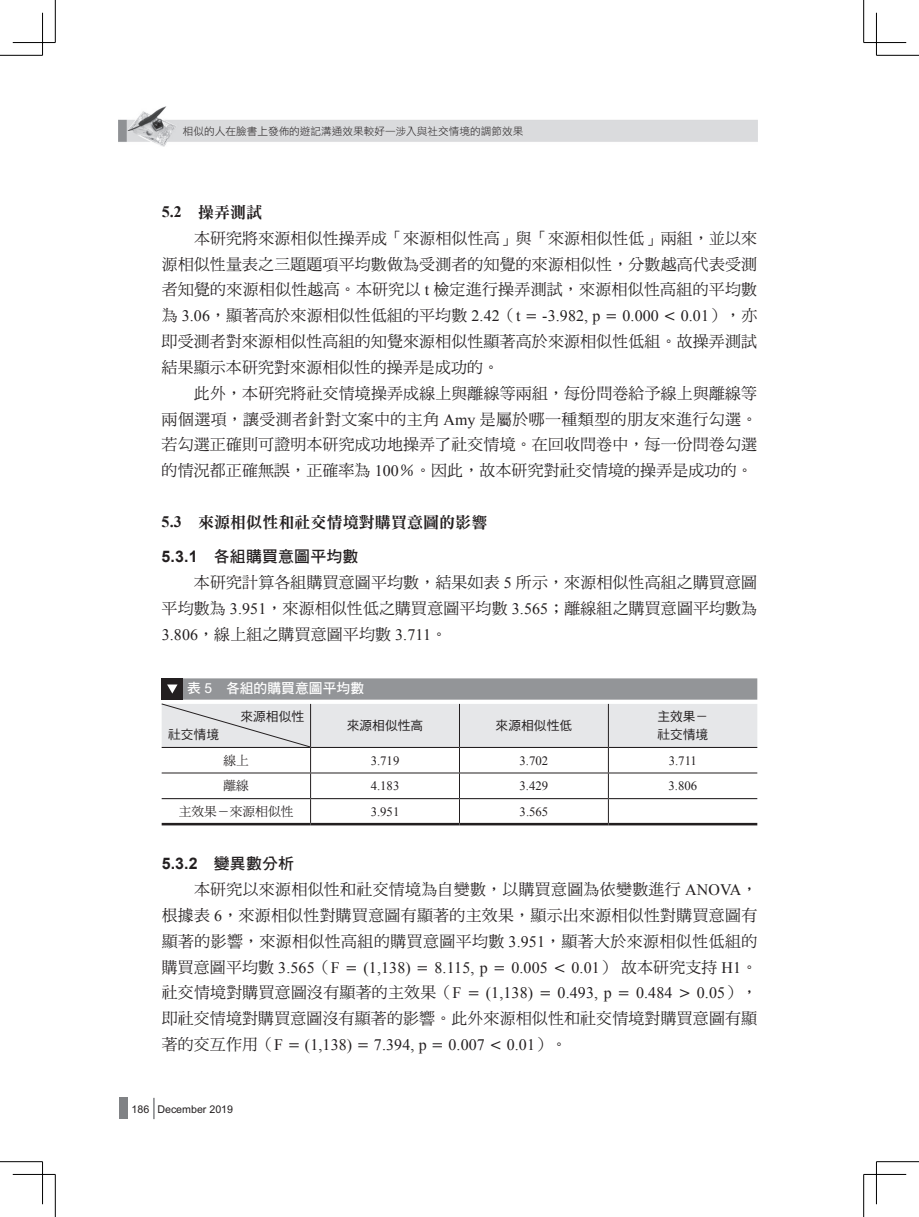
<style>
.page{position:relative;width:919px;height:1217px;background:#fff}
.page>*{position:absolute;margin:0;border:0;box-sizing:border-box;transform-origin:0 0}
.t1{font:15.9px/25.8px "DF Ming Std W5";letter-spacing:.01em;color:#231f20;text-align:justify}
.t2{font:15.9px "Times New Roman";letter-spacing:.01em;color:#231f20}
.t3{font:15.9px "DFN Ming XB HK BF";letter-spacing:.01em;color:#231f20}
.t4{font:15.9px "DF Hei Std W7";letter-spacing:.01em;color:#231f20}
.t5{font:13.8px "DF Hei Std W7";color:#fff}
.t6{font:12.75px "Times New Roman";color:#231f20}
.t7{font:12.75px/18px "DF Hei Std W5";color:#231f20}
.t8{font:12.75px "DF Ming Std W5";color:#231f20}
.t9{font:10.65px "DF Hei Std W3";color:#231f20}
.t10{font:10.65px "Arial";color:#231f20}
.s1{font-family:"Times New Roman";font-weight:700}
.s2{font-family:"Times New Roman"}
.s3{font-family:"DF Ming Std W5"}
.s4{font-family:"Arial";font-weight:700}
.s5{font-family:"Arial"}
</style>
<div class="page">
<img style="left:119px;top:106px;width:638px;height:40px">
<div style="left:119px;top:1097px;width:9px;height:21px;background:#808285"></div>
<hr style="left:153px;top:1097px;width:2px;height:21px;background:#808285">
<div style="left:162px;top:678px;width:595px;height:21px;background:#939598"></div>
<hr style="left:162px;top:822px;width:148px;height:3px;background:#231f20">
<hr style="left:310px;top:822px;width:149px;height:3px;background:#231f20">
<hr style="left:459px;top:822px;width:149px;height:3px;background:#231f20">
<hr style="left:608px;top:822px;width:149px;height:3px;background:#231f20">
<svg style="left:162px;top:703px;width:595px;height:119px"></svg>
<div style="left:162px;top:678px;width:21px;height:21px;background:#231f20"></div>
<svg style="left:167px;top:684px;width:10px;height:9px"></svg>
<hr style="left:0;top:55px;width:43px;height:1px;background:#000">
<hr style="left:876px;top:55px;width:42px;height:1px;background:#000">
<hr style="left:0;top:1161px;width:43px;height:1px;background:#000">
<hr style="left:876px;top:1161px;width:42px;height:1px;background:#000">
<hr style="left:55px;top:0;width:1px;height:43px;background:#000">
<hr style="left:55px;top:1174px;width:1px;height:42px;background:#000">
<hr style="left:863px;top:0;width:1px;height:43px;background:#000">
<hr style="left:863px;top:1174px;width:1px;height:42px;background:#000">
<hr style="left:13px;top:42px;width:42px;height:1px;background:#000">
<hr style="left:863px;top:42px;width:43px;height:1px;background:#000">
<hr style="left:13px;top:1173px;width:42px;height:1px;background:#000">
<hr style="left:863px;top:1173px;width:43px;height:1px;background:#000">
<hr style="left:42px;top:13px;width:1px;height:42px;background:#000">
<hr style="left:42px;top:1161px;width:1px;height:42px;background:#000">
<hr style="left:876px;top:13px;width:1px;height:42px;background:#000">
<hr style="left:876px;top:1161px;width:1px;height:42px;background:#000">
<p class="t9" style="left:183px;top:125px;width:342px">相似的人在臉書上發佈的遊記溝通效果較好—涉入與社交情境的調節效果</p>
<p class="t3" style="left:162px;top:204px;width:102px"><span class="s1">5.2</span>　操弄測試</p>
<p class="t1" style="left:162px;top:225px;width:597px;text-indent:32px">本研究將來源相似性操弄成「來源相似性高」與「來源相似性低」兩組，並以來源相似性量表之三題題項平均數做為受測者的知覺的來源相似性，分數越高代表受測者知覺的來源相似性越高。本研究以 <span class="s2">t</span> 檢定進行操弄測試，來源相似性高組的平均數為 <span class="s2">3.06</span>，顯著高於來源相似性低組的平均數 <span class="s2">2.42</span>（<span class="s2">t</span></p>
<p class="t2" style="left:542px;top:305px;width:60px">-3.982, p</p>
<p class="t2" style="left:622px;top:305px;width:38px">0.000</p>
<p class="t2" style="left:680px;top:305px;width:78px">0.01<span class="s3">），亦</span></p>
<p class="t1" style="left:162px;top:328px;width:597px">即受測者對來源相似性高組的知覺來源相似性顯著高於來源相似性低組。故操弄測試結果顯示本研究對來源相似性的操弄是成功的。</p>
<p class="t1" style="left:162px;top:380px;width:597px;text-indent:32px">此外，本研究將社交情境操弄成線上與離線等兩組，每份問卷給予線上與離線等兩個選項，讓受測者針對文案中的主角 <span class="s2">Amy</span> 是屬於哪一種類型的朋友來進行勾選。若勾選正確則可證明本研究成功地操弄了社交情境。在回收問卷中，每一份問卷勾選的情況都正確無誤，正確率為 <span class="s2">100</span>％。因此，故本研究對社交情境的操弄是成功的。</p>
<p class="t3" style="left:162px;top:514px;width:327px"><span class="s1">5.3</span>　來源相似性和社交情境對購買意圖的影響</p>
<p class="t4" style="left:162px;top:547px;width:198px"><span class="s4">5.3.1</span>　各組購買意圖平均數</p>
<p class="t1" style="left:162px;top:569px;width:597px;text-indent:32px">本研究計算各組購買意圖平均數，結果如表 <span class="s2">5</span> 所示，來源相似性高組之購買意圖平均數為 <span class="s2">3.951</span>，來源相似性低之購買意圖平均數 <span class="s2">3.565</span>；離線組之購買意圖平均數為<span class="s2">3.806</span>，線上組之購買意圖平均數 <span class="s2">3.711</span>。</p>
<p class="t5" style="left:187px;top:681px;width:178px">表 <span class="s5">5</span>　各組的購買意圖平均數</p>
<p class="t7" style="left:240px;top:707px;width:65px">來源相似性</p>
<p class="t7" style="left:168px;top:725px;width:53px">社交情境</p>
<p class="t7" style="left:347px;top:716px;width:78px">來源相似性高</p>
<p class="t7" style="left:495px;top:716px;width:78px">來源相似性低</p>
<p class="t7" style="left:657px;top:707px;width:53px">主效果－社交情境</p>
<p class="t8" style="left:223px;top:753px;width:27px">線上</p>
<p class="t6" style="left:370px;top:751px;width:30px">3.719</p>
<p class="t6" style="left:519px;top:751px;width:30px">3.702</p>
<p class="t6" style="left:668px;top:751px;width:30px">3.711</p>
<p class="t8" style="left:223px;top:778px;width:27px">離線</p>
<p class="t6" style="left:370px;top:777px;width:30px">4.183</p>
<p class="t6" style="left:519px;top:777px;width:30px">3.429</p>
<p class="t6" style="left:668px;top:777px;width:30px">3.806</p>
<p class="t8" style="left:179px;top:804px;width:116px">主效果－來源相似性</p>
<p class="t6" style="left:370px;top:803px;width:30px">3.951</p>
<p class="t6" style="left:519px;top:803px;width:30px">3.565</p>
<p class="t4" style="left:162px;top:854px;width:134px"><span class="s4">5.3.2</span>　變異數分析</p>
<p class="t1" style="left:162px;top:876px;width:597px;text-indent:32px">本研究以來源相似性和社交情境為自變數，以購買意圖為依變數進行 <span class="s2">ANOVA</span>，根據表 <span class="s2">6</span>，來源相似性對購買意圖有顯著的主效果，顯示出來源相似性對購買意圖有顯著的影響，來源相似性高組的購買意圖平均數 <span class="s2">3.951</span>，顯著大於來源相似性低組的購買意圖平均數 <span class="s2">3.565</span>（<span class="s2">F</span></p>
<p class="t2" style="left:363px;top:956px;width:49px">(1,138)</p>
<p class="t2" style="left:434px;top:956px;width:55px">8.115, p</p>
<p class="t2" style="left:511px;top:956px;width:38px">0.005</p>
<p class="t1" style="left:571px;top:953px;width:187px"><span class="s2">0.01</span>）故本研究支持 <span class="s2">H1</span>。</p>
<p class="t1" style="left:162px;top:979px;width:301px">社交情境對購買意圖沒有顯著的主效果（<span class="s2">F</span></p>
<p class="t2" style="left:486px;top:982px;width:49px">(1,138)</p>
<p class="t2" style="left:557px;top:982px;width:56px">0.493, p</p>
<p class="t2" style="left:636px;top:982px;width:38px">0.484</p>
<p class="t2" style="left:696px;top:982px;width:62px">0.05<span class="s3">），</span></p>
<p class="t1" style="left:162px;top:1005px;width:597px">即社交情境對購買意圖沒有顯著的影響。此外來源相似性和社交情境對購買意圖有顯著的交互作用（<span class="s2">F</span></p>
<p class="t2" style="left:305px;top:1033px;width:49px">(1,138)</p>
<p class="t2" style="left:374px;top:1033px;width:54px">7.394, p</p>
<p class="t2" style="left:448px;top:1033px;width:38px">0.007</p>
<p class="t2" style="left:506px;top:1033px;width:62px">0.01<span class="s3">）。</span></p>
<p class="t10" style="left:131px;top:1103px;width:103px">186 December 2019</p>
</div>
